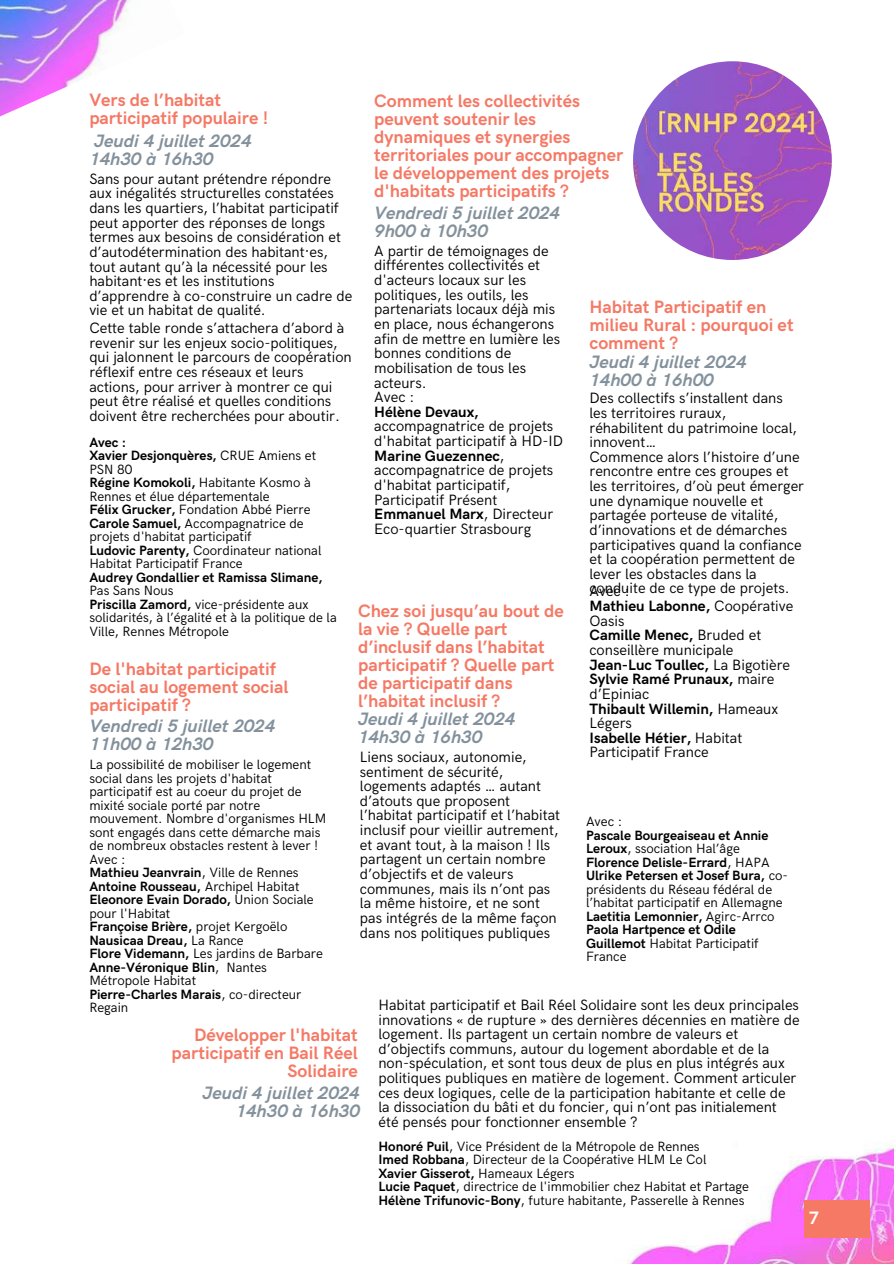
<style>
.page{position:relative;width:894px;height:1264px;background:#fff}
.page>*{position:absolute;margin:0;border:0;box-sizing:border-box;transform-origin:0 0}
.t1{font:700 18px/18px "HK Grotesk";color:#f57965}
.t2{font:italic 700 18px/18px "HK Grotesk";color:#83919c}
.t3{font:700 18px "HK Grotesk";color:#fff}
.t4{font:15px/14.7px "HK Grotesk";color:#000}
.t5{font:700 15px "HK Grotesk";color:#000}
.t6{font:13.5px/13.5px "HK Grotesk";color:#000}
.t7{font:700 13.5px/13.5px "HK Grotesk";color:#000}
.s1{font-weight:700}
.s2{font-weight:400}
</style>
<div class="page">
<img style="left:633px;top:61px;width:198px;height:199px;border-radius:50%">
<img style="left:627px;top:1144px;width:266px;height:119px">
<img style="left:0;top:0;width:130px;height:117px">
<div style="left:804px;top:1199px;width:65px;height:38px;background:#f57965"></div>
<p class="t1" style="left:89px;top:91px;width:180px">Vers de l’habitat participatif populaire !</p>
<p class="t1" style="left:374px;top:93px;width:250px">Comment les collectivités peuvent soutenir les dynamiques et synergies territoriales pour accompagner le développement des projets d'habitats participatifs ?</p>
<p class="t2" style="left:89px;top:132px;width:163px">Jeudi 4 juillet 2024<br>14h30 à 16h30</p>
<p class="t4" style="left:89px;top:172px;width:264px">Sans pour autant prétendre répondre aux inégalités structurelles constatées dans les quartiers, l’habitat participatif peut apporter des réponses de longs termes aux besoins de considération et d’autodétermination des habitant·es, tout autant qu’à la nécessité pour les habitant·es et les institutions d’apprendre à co-construire un cadre de vie et un habitat de qualité.</p>
<p class="t4" style="left:89px;top:321px;width:264px">Cette table ronde s’attachera d’abord à revenir sur les enjeux socio-politiques, qui jalonnent le parcours de coopération réflexif entre ces réseaux et leurs actions, pour arriver à montrer ce qui peut être réalisé et quelles conditions doivent être recherchées pour aboutir.</p>
<p class="t2" style="left:374px;top:204px;width:187px">Vendredi 5 juillet 2024<br>9h00 à 10h30</p>
<p class="t4" style="left:374px;top:244px;width:187px">A partir de témoignages de différentes collectivités et d'acteurs locaux sur les politiques, les outils, les partenariats locaux déjà mis en place, nous échangerons afin de mettre en lumière les bonnes conditions de mobilisation de tous les acteurs.<br>Avec :</p>
<p class="t5" style="left:374px;top:403px;width:106px">Hélène Devaux,</p>
<p class="t4" style="left:374px;top:419px;width:190px">accompagnatrice de projets d'habitat participatif à HD-ID<br><span class="s1">Marine Guezennec</span>, accompagnatrice de projets d'habitat participatif,<br>Participatif Présent<br><span class="s1">Emmanuel Marx</span>, Directeur<br>Eco-quartier Strasbourg</p>
<p class="t1" style="left:589px;top:298px;width:205px">Habitat Participatif en milieu Rural : pourquoi et comment ?</p>
<p class="t2" style="left:589px;top:353px;width:159px">Jeudi 4 juillet 2024<br>14h00 à 16h00</p>
<p class="t4" style="left:589px;top:391px;width:216px">Des collectifs s’installent dans les territoires ruraux,<br>réhabilitent du patrimoine local, innovent…<br>Commence alors l’histoire d’une rencontre entre ces groupes et les territoires, d’où peut émerger une dynamique nouvelle et partagée porteuse de vitalité, d’innovations et de démarches participatives quand la confiance et la coopération permettent de lever les obstacles dans la conduite de ce type de projets.</p>
<p class="t6" style="left:89px;top:436px;width:233px"><span class="s1">Avec :<br>Xavier Desjonquères,</span> CRUE Amiens et<br>PSN 80<br><span class="s1">Régine Komokoli,</span> Habitante Kosmo à<br>Rennes et élue départementale<br><span class="s1">Félix Grucker,</span> Fondation Abbé Pierre<br><span class="s1">Carole Samuel,</span> Accompagnatrice de projets d'habitat participatif<br><span class="s1">Ludovic Parenty,</span> Coordinateur national<br>Habitat Participatif France</p>
<p class="t7" style="left:89px;top:571px;width:234px">Audrey Gondallier et Ramissa Slimane,</p>
<p class="t6" style="left:89px;top:584px;width:249px">Pas Sans Nous<br><span class="s1">Priscilla Zamord,</span> vice-présidente aux solidarités, à l’égalité et à la politique de la<br>Ville, Rennes Métropole</p>
<p class="t4" style="left:589px;top:584px;width:205px">Avec :<br><span class="s1">Mathieu Labonne,</span> Coopérative<br>Oasis<br><span class="s1">Camille Menec,</span> Bruded et conseillère municipale<br><span class="s1">Jean-Luc Toullec,</span> La Bigotière<br><span class="s1">Sylvie Ramé Prunaux,</span> maire d’Epiniac<br><span class="s1">Thibault Willemin,</span> Hameaux<br>Légers<br><span class="s1">Isabelle Hétier,</span> Habitat<br>Participatif France</p>
<p class="t1" style="left:358px;top:602px;width:207px">Chez soi jusqu’au bout de la vie ? Quelle part d’inclusif dans l’habitat participatif ? Quelle part de participatif dans l’habitat inclusif ?</p>
<p class="t1" style="left:89px;top:660px;width:200px">De l'habitat participatif social au logement social participatif ?</p>
<p class="t2" style="left:358px;top:710px;width:159px">Jeudi 4 juillet 2024<br>14h30 à 16h30</p>
<p class="t2" style="left:89px;top:718px;width:187px">Vendredi 5 juillet 2024<br>11h00 à 12h30</p>
<p class="t4" style="left:360px;top:750px;width:202px">Liens sociaux, autonomie, sentiment de sécurité, logements adaptés … autant d’atouts que proposent l’habitat participatif et l’habitat inclusif pour vieillir autrement, et avant tout, à la maison ! Ils partagent un certain nombre d’objectifs et de valeurs communes, mais ils n’ont pas la même histoire, et ne sont pas intégrés de la même façon dans nos politiques publiques</p>
<p class="t6" style="left:89px;top:758px;width:238px">La possibilité de mobiliser le logement social dans les projets d'habitat participatif est au coeur du projet de mixité sociale porté par notre mouvement. Nombre d'organismes HLM sont engagés dans cette démarche mais de nombreux obstacles restent à lever !<br>Avec :<br><span class="s1">Mathieu Jeanvrain</span>, Ville de Rennes<br><span class="s1">Antoine Rousseau,</span> Archipel Habitat<br><span class="s1">Eleonore Evain Dorado,</span> Union Sociale pour l'Habitat<br><span class="s1">Françoise Brière,</span> projet Kergoëlo<br><span class="s1">Nausicaa Dreau,</span> La Rance<br><span class="s1">Flore Videmann,</span> Les jardins de Barbare<br><span class="s1">Anne-Véronique Blin</span>, Nantes<br>Métropole Habitat<br><span class="s1">Pierre-Charles Marais</span>, co-directeur<br>Regain</p>
<p class="t6" style="left:586px;top:815px;width:38px">Avec :</p>
<p class="t7" style="left:586px;top:828px;width:203px">Pascale Bourgeaiseau et Annie<br>Leroux<span class="s2">, ssociation Hal’âge<br></span>Florence Delisle-Errard<span class="s2">, HAPA<br></span>Ulrike Petersen et Josef Bura, <span class="s2">co&shy;présidents du Réseau fédéral de l’habitat participatif en Allemagne<br></span>Laetitia Lemonnier, <span class="s2">Agirc-Arrco<br></span>Paola Hartpence et Odile<br>Guillemot <span class="s2">Habitat Participatif<br>France</span></p>
<p class="t4" style="left:378px;top:998px;width:422px">Habitat participatif et Bail Réel Solidaire sont les deux principales innovations « de rupture » des dernières décennies en matière de logement. Ils partagent un certain nombre de valeurs et d’objectifs communs, autour du logement abordable et de la non-spéculation, et sont tous deux de plus en plus intégrés aux politiques publiques en matière de logement. Comment articuler ces deux logiques, celle de la participation habitante et celle de la dissociation du bâti et du foncier, qui n’ont pas initialement été pensés pour fonctionner ensemble ?</p>
<p class="t6" style="left:378px;top:1139px;width:372px"><span class="s1">Honoré Puil</span>, Vice Président de la Métropole de Rennes<br><span class="s1">Imed Robbana</span>, Directeur de la Coopérative HLM Le Col<br><span class="s1">Xavier Gisserot,</span> Hameaux Légers<br><span class="s1">Lucie Paquet</span>, directrice de l'immobilier chez Habitat et Partage <span class="s1">Hélène Trifunovic-Bony</span>, future habitante, Passerelle à Rennes</p>
<p class="t1" style="left:172px;top:1027px;width:188px;text-align:right">Développer l'habitat participatif en Bail Réel<br>Solidaire</p>
<p class="t2" style="left:202px;top:1084px;width:159px;text-align:right">Jeudi 4 juillet 2024<br>14h30 à 16h30</p>
<p class="t3" style="left:808px;top:1207px;width:12px">7</p>
</div>
